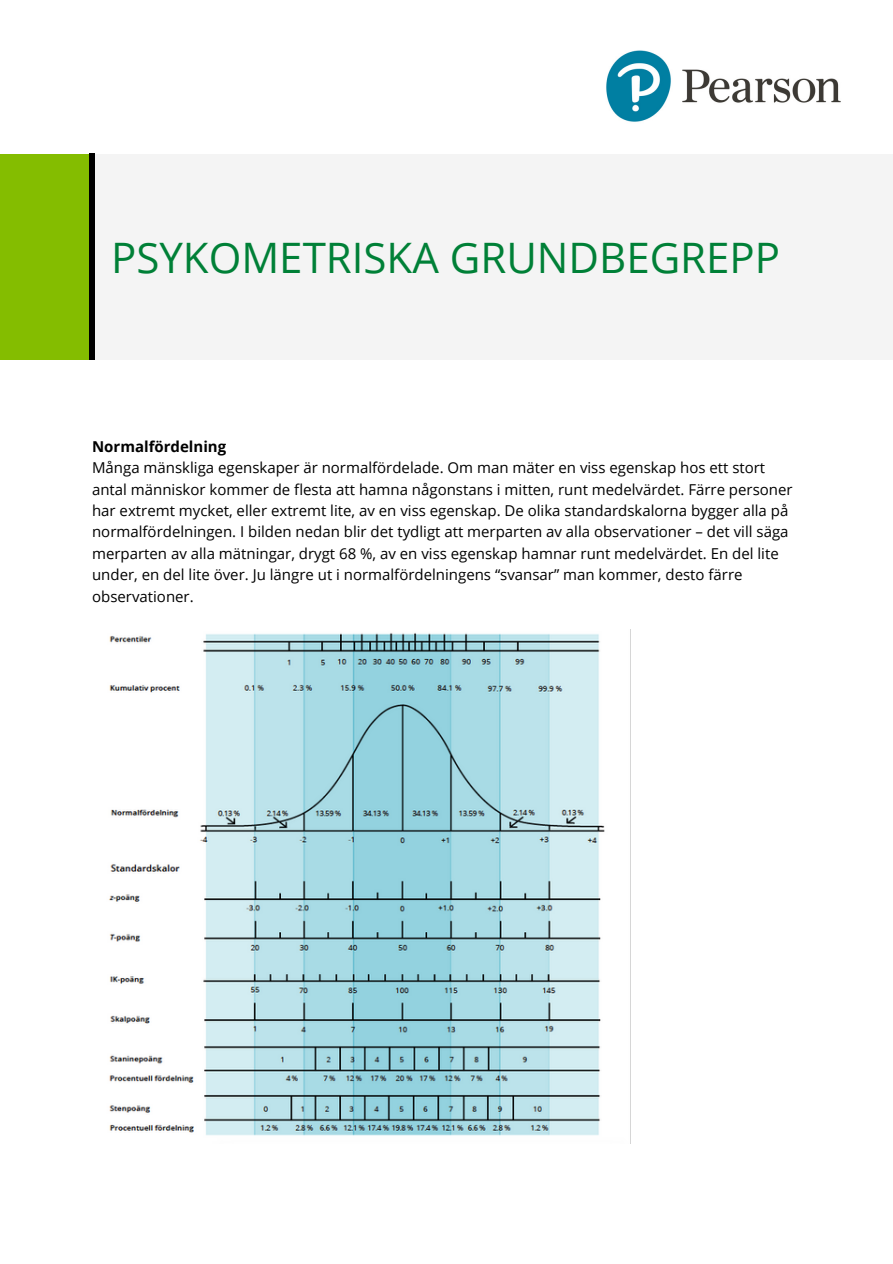
<style>
.page{position:relative;width:893px;height:1264px;background:#fff}
.page>*{position:absolute;margin:0;border:0;box-sizing:border-box;transform-origin:0 0}
.t1{font:42px "Open Sans";color:#008037}
.t2{font:15px/21.3px "Open Sans";color:#000}
.t3{font:700 15px "Open Sans";color:#000}
</style>
<div class="page">
<img style="left:606px;top:50px;width:235px;height:72px">
<div style="left:0;top:154px;width:89px;height:205px;background:#84bd00"></div>
<div style="left:89px;top:153px;width:6px;height:206px;background:#000"></div>
<div style="left:95px;top:154px;width:797px;height:205px;background:#f4f4f4"></div>
<img style="left:109px;top:632px;width:496px;height:504px">
<h1 class="t1" style="left:111px;top:228px;width:670px">PSYKOMETRISKA GRUNDBEGREPP</h1>
<p class="t3" style="left:92px;top:436px;width:136px">Normalfördelning</p>
<p class="t2" style="left:92px;top:457px;width:702px">Många mänskliga egenskaper är normalfördelade. Om man mäter en viss egenskap hos ett stort antal människor kommer de flesta att hamna någonstans i mitten, runt medelvärdet. Färre personer har extremt mycket, eller extremt lite, av en viss egenskap. De olika standardskalorna bygger alla på normalfördelningen. I bilden nedan blir det tydligt att merparten av alla observationer – det vill säga merparten av alla mätningar, drygt 68 %, av en viss egenskap hamnar runt medelvärdet. En del lite under, en del lite över. Ju längre ut i normalfördelningens “svansar” man kommer, desto färre observationer.</p>
</div>
